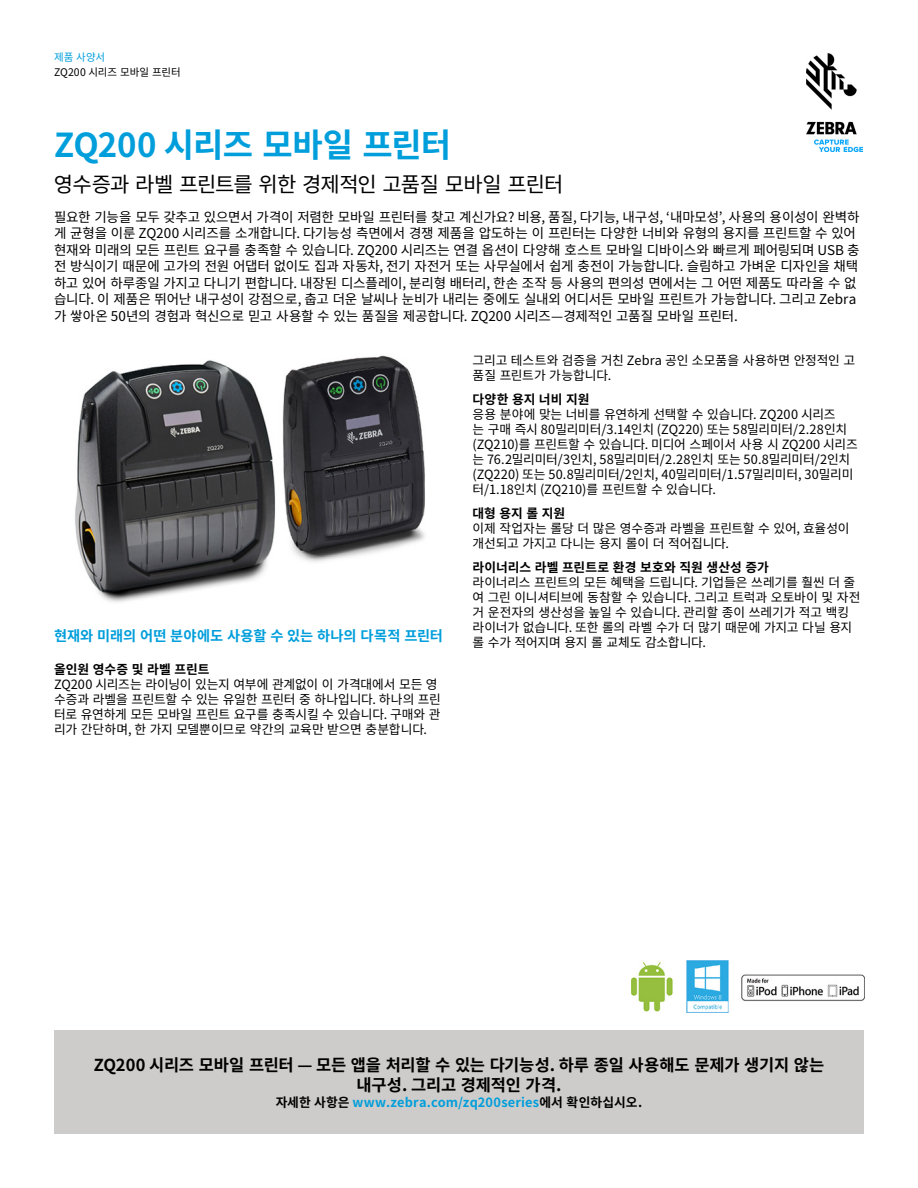
<style>
.page{position:relative;width:918px;height:1188px;background:#fff}
.page>*{position:absolute;margin:0;border:0;box-sizing:border-box;transform-origin:0 0}
.t1{font:700 33px "Noto Sans CJ Kkr";letter-spacing:-.025em;color:#009edb}
.t2{font:21px "Noto Sans CJ Kkr";letter-spacing:-.04em;color:#000}
.t3{font:700 16.5px/20.2px "Noto Sans CJ Kkr";letter-spacing:-.01em;color:#000;text-align:center}
.t4{font:700 14.25px "Noto Sans CJ Kkr";color:#009edb}
.t5{font:13.5px/16.5px "Noto Sans CJ Kkr";letter-spacing:-.015em;color:#000}
.t6{font:12.75px/15px "Noto Sans CJ Kkr";letter-spacing:-.015em;color:#000}
.t7{font:700 12.75px "Noto Sans CJ Kkr";letter-spacing:.005em;color:#000}
.t8{font:700 12.75px "Noto Sans CJ Kkr";letter-spacing:.015em;color:#009edb}
.t9{font:10.5px "Noto Sans CJ Kkr";letter-spacing:-.005em;color:#000}
.t10{font:10.5px "Noto Sans CJ Kkr";color:#009edb}
.s1{color:#000}
</style>
<div class="page">
<img style="left:806px;top:54px;width:56px;height:97px">
<div style="left:54px;top:1031px;width:810px;height:103px;background:#cdccca"></div>
<img style="left:631px;top:961px;width:233px;height:52px">
<img style="left:75px;top:355px;width:350px;height:247px">
<p class="t10" style="left:54px;top:52px;width:53px">제품 사양서</p>
<p class="t9" style="left:54px;top:66px;width:128px">ZQ200 시리즈 모바일 프린터</p>
<h1 class="t1" style="left:54px;top:127px;width:399px">ZQ200 시리즈 모바일 프린터</h1>
<h2 class="t2" style="left:54px;top:172px;width:511px">영수증과 라벨 프린트를 위한 경제적인 고품질 모바일 프린터</h2>
<p class="t5" style="left:54px;top:209px;width:807px">필요한 기능을 모두 갖추고 있으면서 가격이 저렴한 모바일 프린터를 찾고 계신가요? 비용, 품질, 다기능, 내구성, ‘내마모성’, 사용의 용이성이 완벽하 게 균형을 이룬 ZQ200 시리즈를 소개합니다. 다기능성 측면에서 경쟁 제품을 압도하는 이 프린터는 다양한 너비와 유형의 용지를 프린트할 수 있어 현재와 미래의 모든 프린트 요구를 충족할 수 있습니다. ZQ200 시리즈는 연결 옵션이 다양해 호스트 모바일 디바이스와 빠르게 페어링되며 USB 충 전 방식이기 때문에 고가의 전원 어댑터 없이도 집과 자동차, 전기 자전거 또는 사무실에서 쉽게 충전이 가능합니다. 슬림하고 가벼운 디자인을 채택 하고 있어 하루종일 가지고 다니기 편합니다. 내장된 디스플레이, 분리형 배터리, 한손 조작 등 사용의 편의성 면에서는 그 어떤 제품도 따라올 수 없 습니다. 이 제품은 뛰어난 내구성이 강점으로, 춥고 더운 날씨나 눈비가 내리는 중에도 실내외 어디서든 모바일 프린트가 가능합니다. 그리고 Zebra 가 쌓아온 50년의 경험과 혁신으로 믿고 사용할 수 있는 품질을 제공합니다. ZQ200 시리즈—경제적인 고품질 모바일 프린터.</p>
<p class="t4" style="left:54px;top:628px;width:391px">현재와 미래의 어떤 분야에도 사용할 수 있는 하나의 다목적 프린터</p>
<p class="t7" style="left:54px;top:662px;width:157px">올인원 영수증 및 라벨 프린트</p>
<p class="t6" style="left:54px;top:677px;width:388px">ZQ200 시리즈는 라이닝이 있는지 여부에 관계없이 이 가격대에서 모든 영 수증과 라벨을 프린트할 수 있는 유일한 프린터 중 하나입니다. 하나의 프린 터로 유연하게 모든 모바일 프린트 요구를 충족시킬 수 있습니다. 구매와 관 리가 간단하며, 한 가지 모델뿐이므로 약간의 교육만 받으면 충분합니다.</p>
<p class="t6" style="left:472px;top:353px;width:384px">그리고 테스트와 검증을 거친 Zebra 공인 소모품을 사용하면 안정적인 고 품질 프린트가 가능합니다.</p>
<p class="t7" style="left:472px;top:392px;width:118px">다양한 용지 너비 지원</p>
<p class="t6" style="left:472px;top:407px;width:387px">응용 분야에 맞는 너비를 유연하게 선택할 수 있습니다. ZQ200 시리즈<br>는 구매 즉시 80밀리미터/3.14인치 (ZQ220) 또는 58밀리미터/2.28인치 (ZQ210)를 프린트할 수 있습니다. 미디어 스페이서 사용 시 ZQ200 시리즈 는 76.2밀리미터/3인치, 58밀리미터/2.28인치 또는 50.8밀리미터/2인치 (ZQ220) 또는 50.8밀리미터/2인치, 40밀리미터/1.57밀리미터, 30밀리미 터/1.18인치 (ZQ210)를 프린트할 수 있습니다.</p>
<p class="t7" style="left:472px;top:506px;width:94px">대형 용지 롤 지원</p>
<p class="t6" style="left:472px;top:521px;width:379px">이제 작업자는 롤당 더 많은 영수증과 라벨을 프린트할 수 있어, 효율성이 개선되고 가지고 다니는 용지 롤이 더 적어집니다.</p>
<p class="t7" style="left:472px;top:560px;width:298px">라이너리스 라벨 프린트로 환경 보호와 직원 생산성 증가</p>
<p class="t6" style="left:472px;top:575px;width:390px">라이너리스 프린트의 모든 혜택을 드립니다. 기업들은 쓰레기를 훨씬 더 줄 여 그린 이니셔티브에 동참할 수 있습니다. 그리고 트럭과 오토바이 및 자전 거 운전자의 생산성을 높일 수 있습니다. 관리할 종이 쓰레기가 적고 백킹 라이너가 없습니다. 또한 롤의 라벨 수가 더 많기 때문에 가지고 다닐 용지 롤 수가 적어지며 용지 롤 교체도 감소합니다.</p>
<p class="t3" style="left:94px;top:1055px;width:732px">ZQ200 시리즈 모바일 프린터 — 모든 앱을 처리할 수 있는 다기능성. 하루 종일 사용해도 문제가 생기지 않는 내구성. 그리고 경제적인 가격.</p>
<p class="t8" style="left:276px;top:1095px;width:368px"><span class="s1">자세한 사항은</span> www.zebra.com/zq200series<span class="s1">에서 확인하십시오.</span></p>
</div>
